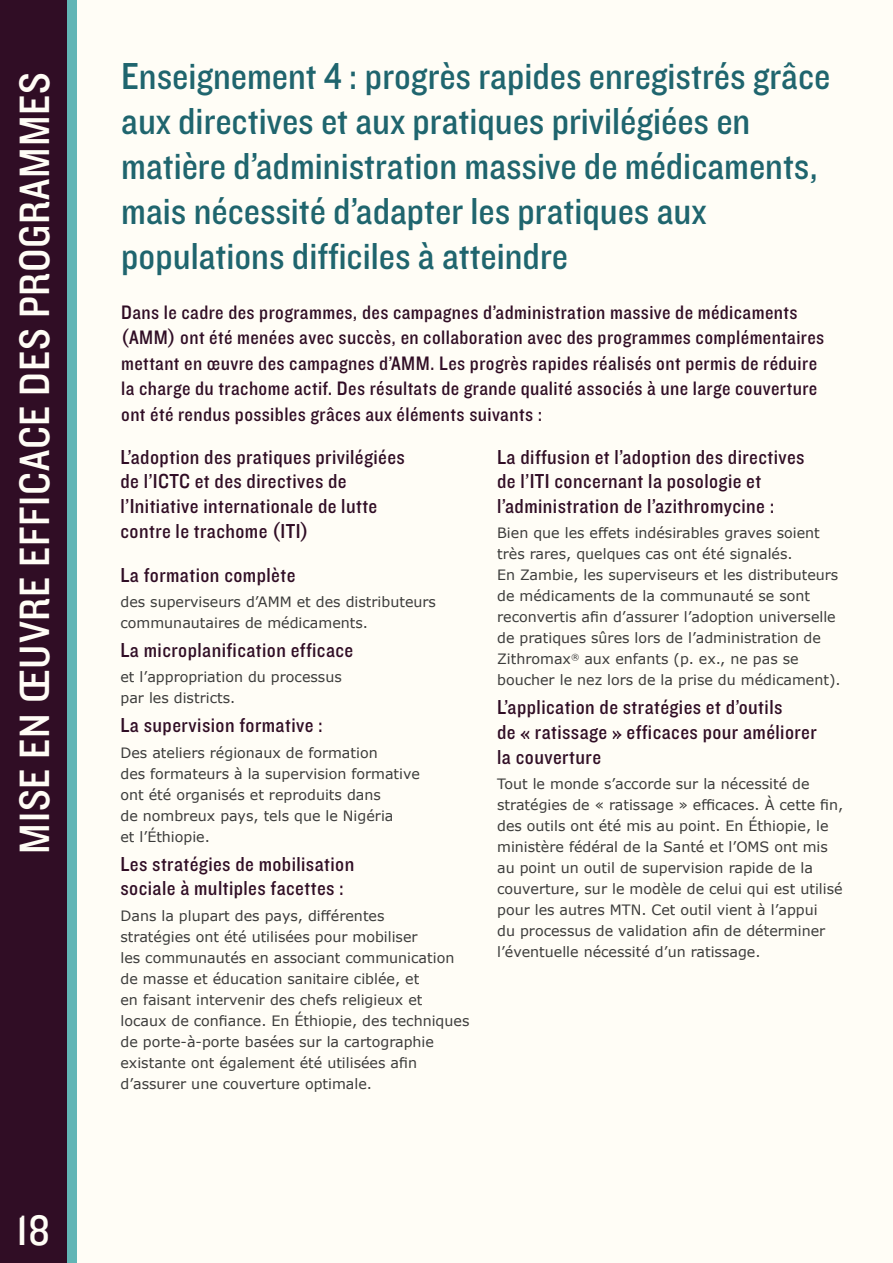
<style>
.page{position:relative;width:893px;height:1263px;background:#fffdf6}
.page>*{position:absolute;margin:0;border:0;box-sizing:border-box;transform-origin:0 0}
.t1{font:44.1px "Knockout 30 Junior Welterwt";letter-spacing:.02em;color:#fffdf6}
.t2{font:39px/45px "Knockout 30 Junior Welterwt";color:#1f656e}
.t3{font:21px/24.8px "Knockout 30 Junior Welterwt";letter-spacing:.02em;color:#300d25}
.t4{font:20.25px/25.5px "Knockout 30 Junior Welterwt";letter-spacing:.02em;color:#300d25}
.t5{font:14.25px/21px "Verdana";color:#3c3c3b}
</style>
<div class="page">
<div style="left:49px;top:0;width:28px;height:1263px;background:#61b5b5"></div>
<div style="left:0;top:0;width:67px;height:1263px;background:#300d25"></div>
<h1 class="t1" style="left:5px;top:854px;width:783px;rotate:-90deg">MISE EN ŒUVRE EFFICACE DES PROGRAMMES</h1>
<h1 class="t1" style="left:16px;top:1201px;width:35px">18</h1>
<h2 class="t2" style="left:121px;top:52px;width:711px">Enseignement 4 : progrès rapides enregistrés grâce aux directives et aux pratiques privilégiées en matière d’administration massive de médicaments, mais nécessité d’adapter les pratiques aux populations difficiles à atteindre</h2>
<p class="t4" style="left:121px;top:298px;width:705px">Dans le cadre des programmes, des campagnes d’administration massive de médicaments (AMM) ont été menées avec succès, en collaboration avec des programmes complémentaires mettant en œuvre des campagnes d’AMM. Les progrès rapides réalisés ont permis de réduire la charge du trachome actif. Des résultats de grande qualité associés à une large couverture ont été rendus possibles grâces aux éléments suivants :</p>
<h3 class="t3" style="left:120px;top:443px;width:286px">L’adoption des pratiques privilégiées de l’ICTC et des directives de l’Initiative internationale de lutte contre le trachome (ITI)</h3>
<h3 class="t3" style="left:120px;top:561px;width:176px">La formation complète</h3>
<p class="t5" style="left:120px;top:591px;width:317px">des superviseurs d’AMM et des distributeurs communautaires de médicaments.</p>
<h3 class="t3" style="left:120px;top:637px;width:234px">La microplanification efficace</h3>
<p class="t5" style="left:120px;top:666px;width:223px">et l’appropriation du processus par les districts.</p>
<h3 class="t3" style="left:120px;top:712px;width:204px">La supervision formative :</h3>
<p class="t5" style="left:120px;top:742px;width:301px">Des ateliers régionaux de formation<br>des formateurs à la supervision formative ont été organisés et reproduits dans<br>de nombreux pays, tels que le Nigéria<br>et l’Éthiopie.</p>
<h3 class="t3" style="left:120px;top:850px;width:235px">Les stratégies de mobilisation sociale à multiples facettes :</h3>
<p class="t5" style="left:120px;top:905px;width:350px">Dans la plupart des pays, différentes<br>stratégies ont été utilisées pour mobiliser<br>les communautés en associant communication de masse et éducation sanitaire ciblée, et<br>en faisant intervenir des chefs religieux et locaux de confiance. En Éthiopie, des techniques de porte‑à‑porte basées sur la cartographie existante ont également été utilisées afin d’assurer une couverture optimale.</p>
<h3 class="t3" style="left:497px;top:443px;width:309px">La diffusion et l’adoption des directives de l’ITI concernant la posologie et l’administration de l’azithromycine :</h3>
<p class="t5" style="left:497px;top:522px;width:345px">Bien que les effets indésirables graves soient très rares, quelques cas ont été signalés.<br>En Zambie, les superviseurs et les distributeurs de médicaments de la communauté se sont reconvertis afin d’assurer l’adoption universelle de pratiques sûres lors de l’administration de Zithromax<sup>®</sup> aux enfants (p. ex., ne pas se boucher le nez lors de la prise du médicament).</p>
<h3 class="t3" style="left:497px;top:694px;width:321px">L’application de stratégies et d’outils<br>de « ratissage » efficaces pour améliorer la couverture</h3>
<p class="t5" style="left:497px;top:773px;width:348px">Tout le monde s’accorde sur la nécessité de stratégies de « ratissage » efficaces. À cette fin, des outils ont été mis au point. En Éthiopie, le ministère fédéral de la Santé et l’OMS ont mis au point un outil de supervision rapide de la couverture, sur le modèle de celui qui est utilisé pour les autres MTN. Cet outil vient à l’appui<br>du processus de validation afin de déterminer l’éventuelle nécessité d’un ratissage.</p>
</div>
